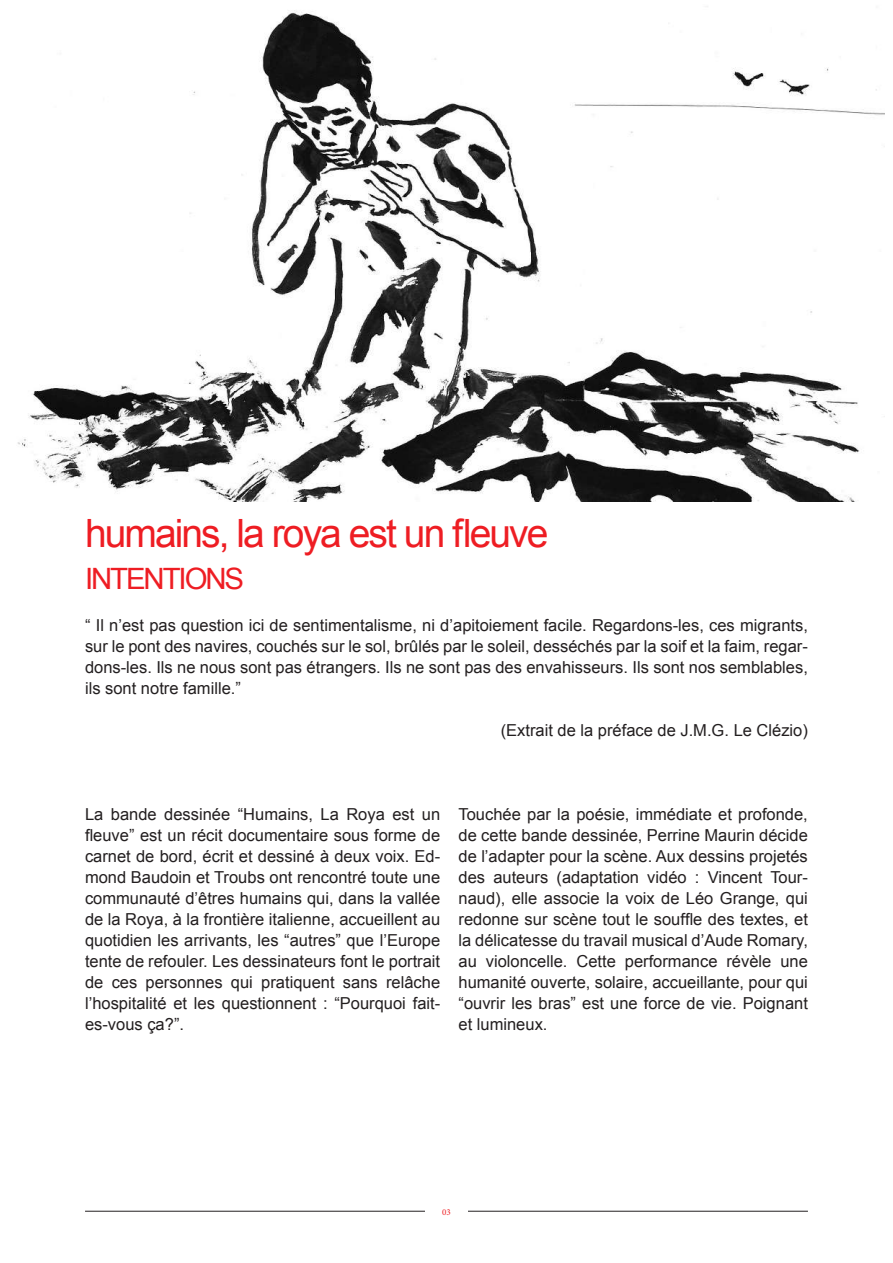
<style>
.page{position:relative;width:893px;height:1263px;background:#fff}
.page>*{position:absolute;margin:0;border:0;box-sizing:border-box;transform-origin:0 0}
.t1{font:39px "Arial";letter-spacing:-.05em;color:#ee1d23}
.t2{font:29.4px "Arial";letter-spacing:-.07em;color:#ee1d23}
.t3{font:16.5px/21px "Arial";color:#231f20;text-align:justify}
.t4{font:9px "Minion Pro";color:#ee1d23}
</style>
<div class="page">
<hr style="left:85px;top:1211px;width:723px;height:1px;background:#231f20">
<div style="left:425px;top:1207px;width:43px;height:9px;background:#fff"></div>
<img style="left:17px;top:10px;width:867px;height:492px">
<h1 class="t1" style="left:85px;top:508px;width:465px">humains, la roya est un fleuve</h1>
<h2 class="t2" style="left:85px;top:559px;width:161px">INTENTIONS</h2>
<p class="t3" style="left:85px;top:615px;width:724px">“ Il n’est pas question ici de sentimentalisme, ni d’apitoiement facile. Regardons-les, ces migrants, sur le pont des navires, couchés sur le sol, brûlés par le soleil, desséchés par la soif et la faim, regar&shy;dons-les. Ils ne nous sont pas étrangers. Ils ne sont pas des envahisseurs. Ils sont nos semblables, ils sont notre famille.”</p>
<p class="t3" style="left:501px;top:720px;width:309px">(Extrait de la préface de J.M.G. Le Clézio)</p>
<p class="t3" style="left:85px;top:804px;width:357px">La bande dessinée “Humains, La Roya est un fleuve” est un récit documentaire sous forme de carnet de bord, écrit et dessiné à deux voix. Ed&shy;mond Baudoin et Troubs ont rencontré toute une communauté d’êtres humains qui, dans la vallée de la Roya, à la frontière italienne, accueillent au quotidien les arrivants, les “autres” que l’Europe tente de refouler. Les dessinateurs font le portrait de ces personnes qui pratiquent sans relâche l’hospitalité et les questionnent : “Pourquoi fait&shy;es-vous ça?”.</p>
<p class="t3" style="left:459px;top:804px;width:351px">Touchée par la poésie, immédiate et profonde, de cette bande dessinée, Perrine Maurin décide de l’adapter pour la scène. Aux dessins projetés des auteurs (adaptation vidéo : Vincent Tour&shy;naud), elle associe la voix de Léo Grange, qui redonne sur scène tout le souffle des textes, et la délicatesse du travail musical d’Aude Romary, au violoncelle. Cette performance révèle une humanité ouverte, solaire, accueillante, pour qui “ouvrir les bras” est une force de vie. Poignant et lumineux.</p>
<p class="t4" style="left:442px;top:1206px;width:10px">03</p>
</div>
